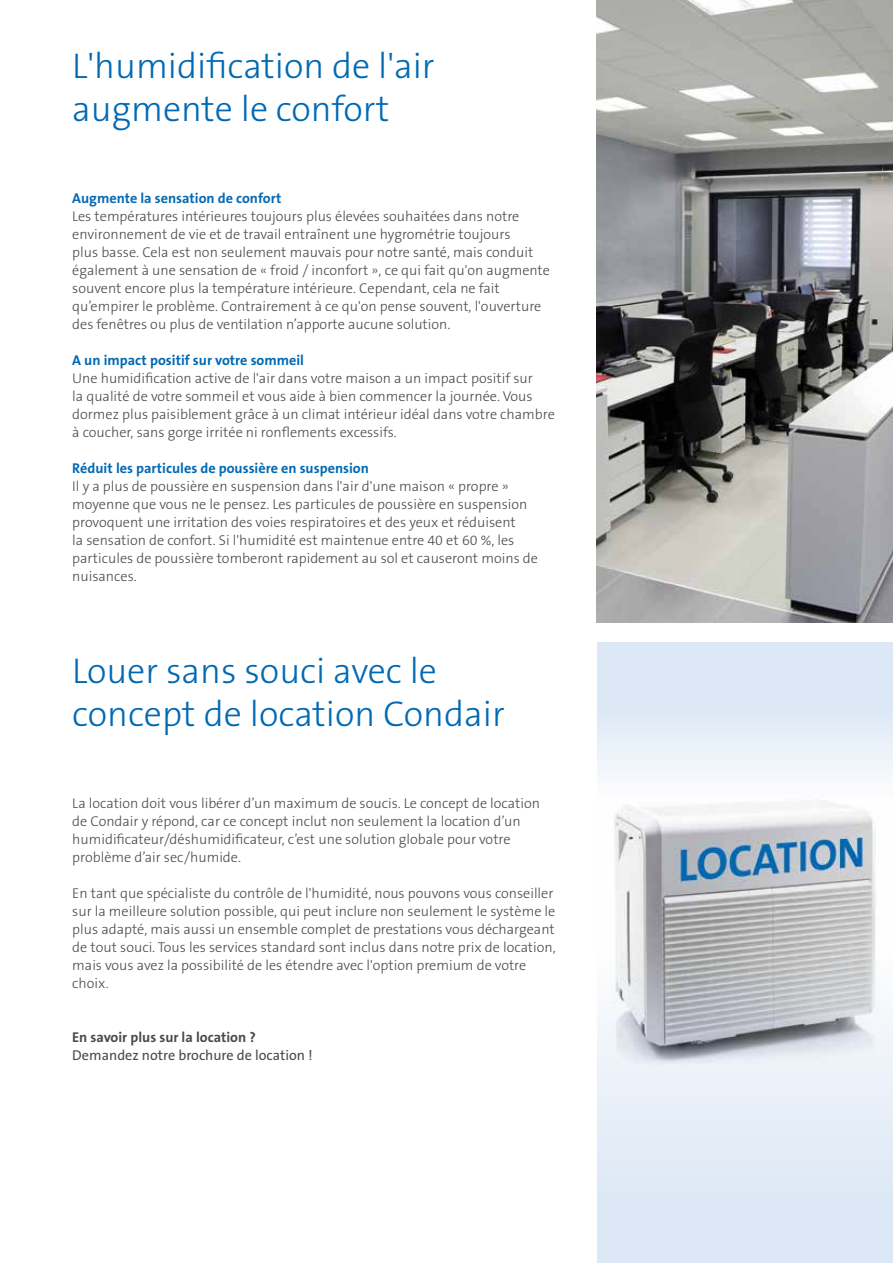
<style>
.page{position:relative;width:893px;height:1263px;background:#fff}
.page>*{position:absolute;margin:0;border:0;box-sizing:border-box;transform-origin:0 0}
.t1{font:300 36px/43.2px "The Sans B3";color:#0069b4}
.t2{font:300 14.25px/18px "The Sans B3";color:#4a4a49}
.t3{font:700 14.25px "The Sans B7";color:#0069b4}
.t4{font:14.25px "The Sans B5 Plain";color:#4a4a49}
.t5{font:700 14.25px "The Sans B7";color:#0669b3}
.t6{font:700 14.25px "The Sans B7";color:#4a4a49}
</style>
<div class="page">
<img style="left:597px;top:0;width:296px;height:623px">
<img style="left:614px;top:801px;width:262px;height:157px">
<svg style="left:597px;top:958px;width:296px;height:305px;background:#d8dfe8"></svg>
<div style="left:597px;top:642px;width:296px;height:156px;background:linear-gradient(to bottom,#d4e3f3,#f7f9fc)"></div>
<h1 class="t1" style="left:72px;top:45px;width:364px">L'humidification de l'air augmente le confort</h1>
<p class="t5" style="left:72px;top:190px;width:211px">Augmente la sensation de confort</p>
<p class="t2" style="left:72px;top:207px;width:479px">Les températures intérieures toujours plus élevées souhaitées dans notre environnement de vie et de travail entraînent une hygrométrie toujours<br>plus basse. Cela est non seulement mauvais pour notre santé, mais conduit également à une sensation de « froid / inconfort », ce qui fait qu'on augmente souvent encore plus la température intérieure. Cependant, cela ne fait qu’empirer le problème. Contrairement à ce qu'on pense souvent, l'ouverture des fenêtres ou plus de ventilation n’apporte aucune solution.</p>
<p class="t3" style="left:72px;top:352px;width:233px">A un impact positif sur votre sommeil</p>
<p class="t2" style="left:72px;top:369px;width:484px">Une humidification active de l'air dans votre maison a un impact positif sur<br>la qualité de votre sommeil et vous aide à bien commencer la journée. Vous dormez plus paisiblement grâce à un climat intérieur idéal dans votre chambre à coucher, sans gorge irritée ni ronflements excessifs.</p>
<p class="t3" style="left:72px;top:460px;width:298px">Réduit les particules de poussière en suspension</p>
<p class="t2" style="left:72px;top:477px;width:467px">Il y a plus de poussière en suspension dans l'air d'une maison « propre » moyenne que vous ne le pensez. Les particules de poussière en suspension provoquent une irritation des voies respiratoires et des yeux et réduisent<br>la sensation de confort. Si l'humidité est maintenue entre 40 et 60 %, les particules de poussière tomberont rapidement au sol et causeront moins de nuisances.</p>
<h1 class="t1" style="left:72px;top:650px;width:434px">Louer sans souci avec le concept de location Condair</h1>
<p class="t2" style="left:72px;top:795px;width:469px">La location doit vous libérer d’un maximum de soucis. Le concept de location de Condair y répond, car ce concept inclut non seulement la location d’un humidificateur/déshumidificateur, c’est une solution globale pour votre problème d’air sec/humide.</p>
<p class="t2" style="left:72px;top:885px;width:485px">En tant que spécialiste du contrôle de l'humidité, nous pouvons vous conseiller sur la meilleure solution possible, qui peut inclure non seulement le système le plus adapté, mais aussi un ensemble complet de prestations vous déchargeant de tout souci. Tous les services standard sont inclus dans notre prix de location, mais vous avez la possibilité de les étendre avec l'option premium de votre choix.</p>
<p class="t6" style="left:72px;top:1030px;width:185px">En savoir plus sur la location ?</p>
<p class="t4" style="left:72px;top:1048px;width:242px">Demandez notre brochure de location !</p>
</div>
